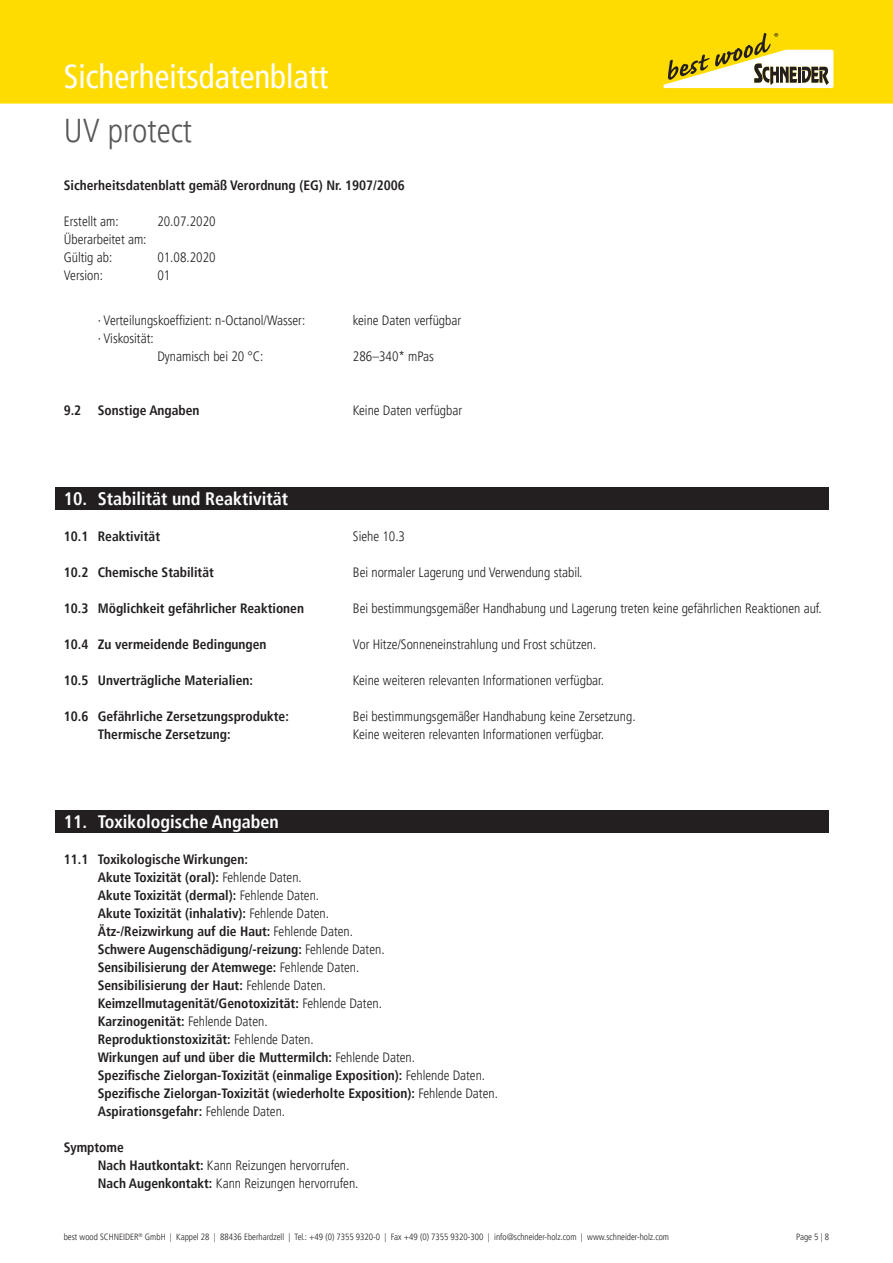
<style>
.page{position:relative;width:893px;height:1263px;background:#fff}
.page>*{position:absolute;margin:0;border:0;box-sizing:border-box;transform-origin:0 0}
.t1{font:condensed 33px "Frutiger LT Pro";color:#fff}
.t2{font:300 condensed 33px "Frutiger LT Pro";color:#57585a}
.t3{font:700 condensed 18px "Frutiger LT Pro";color:#fff}
.t4{font:700 condensed 13.5px "Frutiger LT Pro";color:#231f20}
.t5{font:300 condensed 13.5px/18px "Frutiger LT Pro";color:#231f20}
.t6{font:300 condensed 9px "Frutiger LT Pro";color:#231f20}
.s1{font-weight:300}
.s2{font-weight:700}
</style>
<div class="page">
<div style="left:0;top:0;width:893px;height:104px;background:#ffdc01"></div>
<svg style="left:663px;top:33px;width:170px;height:55px"></svg>
<div style="left:55px;top:487px;width:774px;height:23px;background:#231f20"></div>
<div style="left:55px;top:810px;width:774px;height:23px;background:#231f20"></div>
<h1 class="t1" style="left:64px;top:58px;width:266px">Sicherheitsdatenblatt</h1>
<h1 class="t2" style="left:64px;top:112px;width:130px">UV protect</h1>
<p class="t4" style="left:64px;top:177px;width:343px">Sicherheitsdatenblatt gemäß Verordnung (EG) Nr. 1907/2006</p>
<p class="t5" style="left:64px;top:212px;width:56px">Erstellt am:</p>
<p class="t5" style="left:157px;top:212px;width:60px">20.07.2020</p>
<p class="t5" style="left:64px;top:230px;width:84px">Überarbeitet am:<br>Gültig ab:</p>
<p class="t5" style="left:157px;top:248px;width:60px">01.08.2020</p>
<p class="t5" style="left:64px;top:266px;width:41px">Version:</p>
<p class="t5" style="left:157px;top:266px;width:14px">01</p>
<p class="t5" style="left:98px;top:311px;width:209px">· Verteilungskoeffizient: n-Octanol/Wasser:</p>
<p class="t5" style="left:353px;top:311px;width:110px">keine Daten verfügbar</p>
<p class="t5" style="left:98px;top:329px;width:57px">· Viskosität:</p>
<p class="t5" style="left:157px;top:347px;width:108px">Dynamisch bei 20 °C:</p>
<p class="t5" style="left:353px;top:347px;width:83px">286–340* mPas</p>
<p class="t4" style="left:64px;top:402px;width:137px">9.2 Sonstige Angaben</p>
<p class="t5" style="left:353px;top:401px;width:111px">Keine Daten verfügbar</p>
<p class="t3" style="left:64px;top:488px;width:226px">10. Stabilität und Reaktivität</p>
<p class="t4" style="left:64px;top:528px;width:98px">10.1 Reaktivität</p>
<p class="t5" style="left:353px;top:528px;width:54px">Siehe 10.3</p>
<p class="t4" style="left:64px;top:564px;width:152px">10.2 Chemische Stabilität</p>
<p class="t5" style="left:353px;top:564px;width:231px">Bei normaler Lagerung und Verwendung stabil.</p>
<p class="t4" style="left:64px;top:600px;width:242px">10.3 Möglichkeit gefährlicher Reaktionen</p>
<p class="t5" style="left:353px;top:600px;width:470px">Bei bestimmungsgemäßer Handhabung und Lagerung treten keine gefährlichen Reaktionen auf.</p>
<p class="t4" style="left:64px;top:636px;width:204px">10.4 Zu vermeidende Bedingungen</p>
<p class="t5" style="left:353px;top:636px;width:245px">Vor Hitze/Sonneneinstrahlung und Frost schützen.</p>
<p class="t4" style="left:64px;top:672px;width:191px">10.5 Unverträgliche Materialien:</p>
<p class="t5" style="left:353px;top:672px;width:253px">Keine weiteren relevanten Informationen verfügbar.</p>
<p class="t4" style="left:64px;top:708px;width:227px">10.6 Gefährliche Zersetzungsprodukte:</p>
<p class="t5" style="left:353px;top:708px;width:284px">Bei bestimmungsgemäßer Handhabung keine Zersetzung.</p>
<p class="t4" style="left:98px;top:726px;width:134px">Thermische Zersetzung:</p>
<p class="t5" style="left:353px;top:726px;width:253px">Keine weiteren relevanten Informationen verfügbar.</p>
<p class="t3" style="left:64px;top:811px;width:217px">11. Toxikologische Angaben</p>
<p class="t4" style="left:64px;top:851px;width:186px">11.1 Toxikologische Wirkungen:</p>
<p class="t4" style="left:98px;top:869px;width:206px">Akute Toxizität (oral): <span class="s1">Fehlende Daten.</span></p>
<p class="t4" style="left:98px;top:887px;width:223px">Akute Toxizität (dermal): <span class="s1">Fehlende Daten.</span></p>
<p class="t4" style="left:98px;top:905px;width:233px">Akute Toxizität (inhalativ): <span class="s1">Fehlende Daten.</span></p>
<p class="t4" style="left:98px;top:923px;width:257px">Ätz-/Reizwirkung auf die Haut: <span class="s1">Fehlende Daten.</span></p>
<p class="t4" style="left:98px;top:941px;width:288px">Schwere Augenschädigung/-reizung: <span class="s1">Fehlende Daten.</span></p>
<p class="t4" style="left:98px;top:959px;width:263px">Sensibilisierung der Atemwege: <span class="s1">Fehlende Daten.</span></p>
<p class="t4" style="left:98px;top:977px;width:230px">Sensibilisierung der Haut: <span class="s1">Fehlende Daten.</span></p>
<p class="t4" style="left:98px;top:995px;width:286px">Keimzellmutagenität/Genotoxizität: <span class="s1">Fehlende Daten.</span></p>
<p class="t4" style="left:98px;top:1013px;width:171px">Karzinogenität: <span class="s1">Fehlende Daten.</span></p>
<p class="t4" style="left:98px;top:1031px;width:217px">Reproduktionstoxizität: <span class="s1">Fehlende Daten.</span></p>
<p class="t4" style="left:98px;top:1049px;width:319px">Wirkungen auf und über die Muttermilch: <span class="s1">Fehlende Daten.</span></p>
<p class="t4" style="left:98px;top:1067px;width:389px">Spezifische Zielorgan-Toxizität (einmalige Exposition): <span class="s1">Fehlende Daten.</span></p>
<p class="t4" style="left:98px;top:1085px;width:402px">Spezifische Zielorgan-Toxizität (wiederholte Exposition): <span class="s1">Fehlende Daten.</span></p>
<p class="t4" style="left:98px;top:1103px;width:189px">Aspirationsgefahr: <span class="s1">Fehlende Daten.</span></p>
<p class="t4" style="left:64px;top:1139px;width:62px">Symptome</p>
<p class="t5" style="left:98px;top:1156px;width:253px"><span class="s2">Nach Hautkontakt:</span> Kann Reizungen hervorrufen.</p>
<p class="t5" style="left:98px;top:1174px;width:262px"><span class="s2">Nach Augenkontakt:</span> Kann Reizungen hervorrufen.</p>
<p class="t6" style="left:64px;top:1232px;width:607px">best wood SCHNEIDER<sup>®</sup> GmbH | Kappel 28 | 88436 Eberhardzell | Tel.: +49 (0) 7355 9320-0 | Fax +49 (0) 7355 9320-300 | info@schneider-holz.com | www.schneider-holz.com</p>
<p class="t6" style="left:796px;top:1232px;width:34px">Page 5 | 8</p>
</div>
